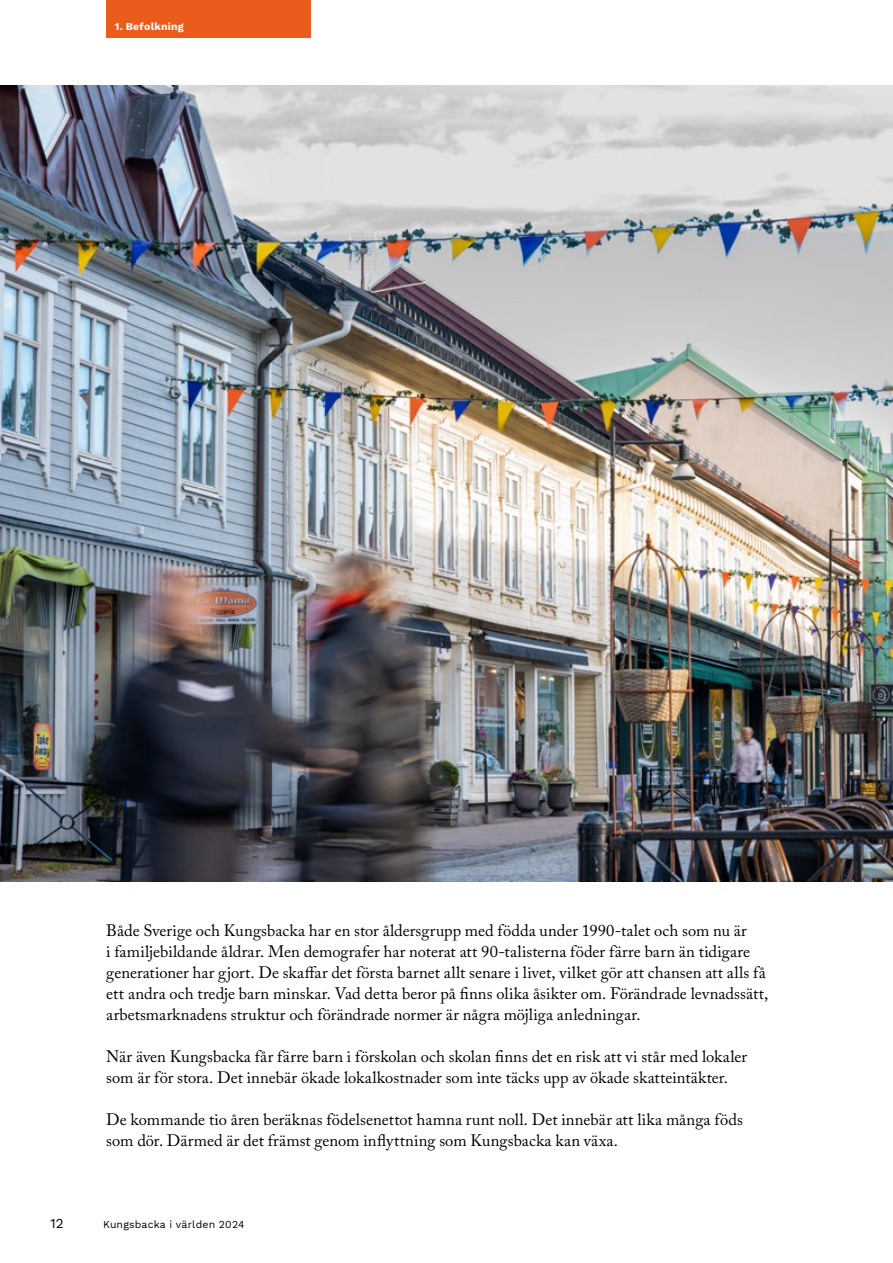
<style>
.page{position:relative;width:893px;height:1263px;background:#fff}
.page>*{position:absolute;margin:0;border:0;box-sizing:border-box;transform-origin:0 0}
.Brödtext_11{font:16.5px/21px "Adobe Caslon Pro";letter-spacing:.005em;color:#000}
.t1{font:13.5px "Work Sans";color:#000}
.t2{font:10.5px "Work Sans";letter-spacing:.02em;color:#000}
.t3{font:700 10.5px "Work Sans";letter-spacing:.025em;color:#fff}
</style>
<div class="page">
<img style="left:0;top:86px;width:893px;height:795px">
<div style="left:106px;top:0;width:204px;height:38px;background:#eb5b1b"></div>
<p class="t3" style="left:115px;top:20px;width:71px">1. Befolkning</p>
<p class="Brödtext_11" style="left:106px;top:920px;width:663px">Både Sverige och Kungsbacka har en stor åldersgrupp med födda under 1990-talet och som nu är<br>i familjebildande åldrar. Men demografer har noterat att 90-talisterna föder färre barn än tidigare generationer har gjort. De skaffar det första barnet allt senare i livet, vilket gör att chansen att alls få ett andra och tredje barn minskar. Vad detta beror på finns olika åsikter om. Förändrade levnadssätt, arbetsmarknadens struktur och förändrade normer är några möjliga anledningar.</p>
<p class="Brödtext_11" style="left:106px;top:1046px;width:642px">När även Kungsbacka får färre barn i förskolan och skolan finns det en risk att vi står med lokaler som är för stora. Det innebär ökade lokalkostnader som inte täcks upp av ökade skatteintäkter.</p>
<p class="Brödtext_11" style="left:106px;top:1109px;width:638px">De kommande tio åren beräknas födelsenettot hamna runt noll. Det innebär att lika många föds som dör. Därmed är det främst genom inflyttning som Kungsbacka kan växa.</p>
<p class="t1" style="left:51px;top:1213px;width:15px">12</p>
<p class="t2" style="left:103px;top:1216px;width:143px">Kungsbacka i världen 2024</p>
</div>
